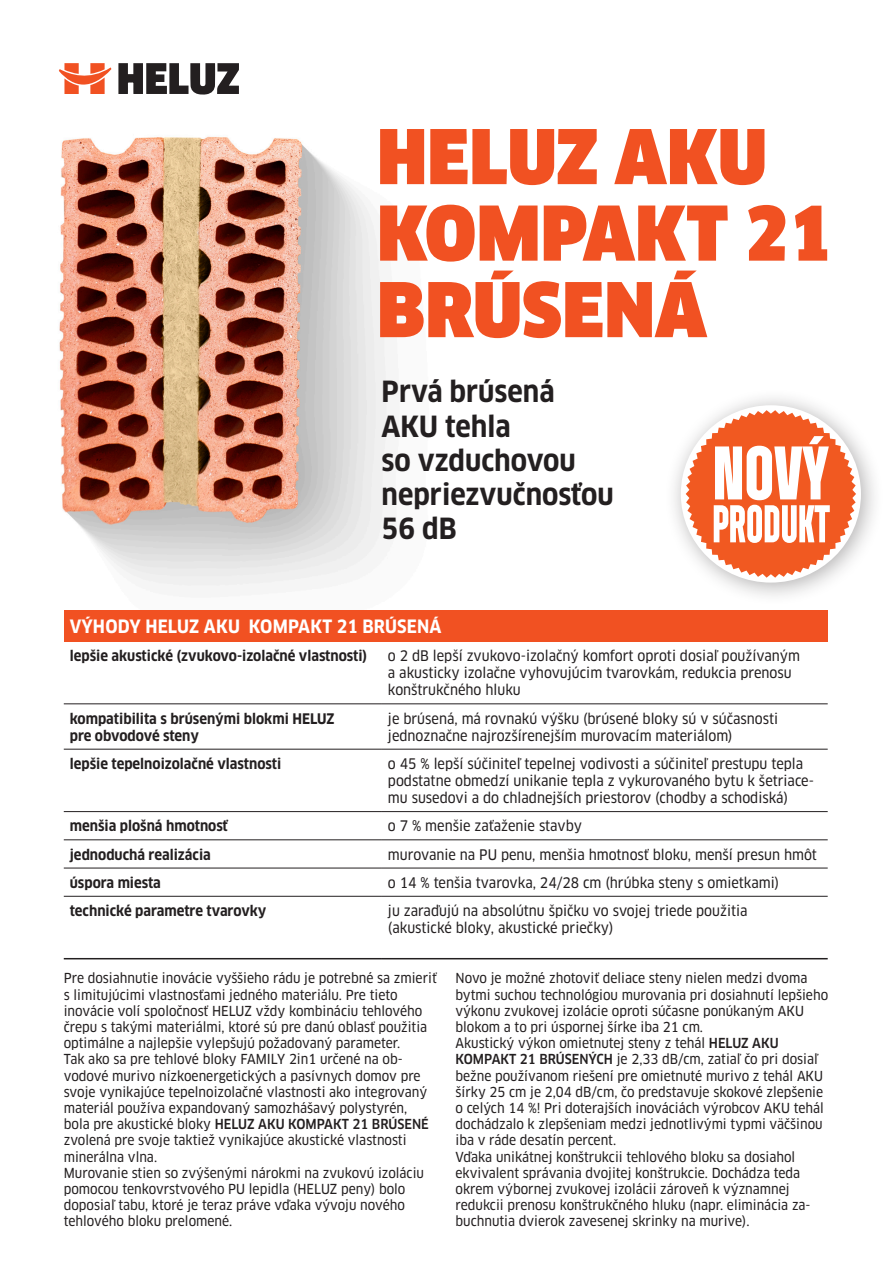
<style>
.page{position:relative;width:893px;height:1263px;background:#fff}
.page>*{position:absolute;margin:0;border:0;box-sizing:border-box;transform-origin:0 0}
.t1{font:73.5px/76.5px "Clan Pro Narr Ultra";letter-spacing:.01em;color:#f15122}
.t2{font:700 28.5px/34.2px "Clan Pro Narr";color:#231f20}
.t3{font:700 18px "Clan Pro Narr";letter-spacing:.01em;color:#fff}
.t4{font:14.25px/17.1px "Clan Pro Narr News";color:#231f20}
.t5{font:700 14.25px "Clan Pro Narr";color:#231f20}
.t6{font:13.5px/16.2px "Clan Pro Narr News";color:#231f20}
.s1{font-family:"Clan Pro Narr";font-weight:500}
</style>
<div class="page">
<svg style="left:118px;top:63px;width:121px;height:32px"></svg>
<svg style="left:59px;top:63px;width:52px;height:31px"></svg>
<img style="left:59px;top:136px;width:428px;height:506px">
<div style="left:64px;top:610px;width:764px;height:31px;background:#f15122"></div>
<hr style="left:64px;top:703px;width:318px;height:1px;background:#231f20">
<hr style="left:382px;top:703px;width:446px;height:1px;background:#231f20">
<hr style="left:64px;top:749px;width:318px;height:1px;background:#231f20">
<hr style="left:382px;top:749px;width:446px;height:1px;background:#231f20">
<hr style="left:64px;top:811px;width:318px;height:1px;background:#231f20">
<hr style="left:382px;top:811px;width:446px;height:1px;background:#231f20">
<hr style="left:64px;top:839px;width:318px;height:1px;background:#231f20">
<hr style="left:382px;top:839px;width:446px;height:1px;background:#231f20">
<hr style="left:64px;top:868px;width:318px;height:1px;background:#231f20">
<hr style="left:382px;top:868px;width:446px;height:1px;background:#231f20">
<hr style="left:64px;top:896px;width:318px;height:1px;background:#231f20">
<hr style="left:382px;top:896px;width:446px;height:1px;background:#231f20">
<hr style="left:64px;top:958px;width:318px;height:1px;background:#231f20">
<hr style="left:382px;top:958px;width:446px;height:1px;background:#231f20">
<div style="left:664px;top:389px;width:220px;height:217px;background:#231f20;opacity:.35"></div>
<div style="left:681px;top:405px;width:180px;height:178px;background:#fff;border-radius:50%"></div>
<svg style="left:686px;top:410px;width:170px;height:168px"></svg>
<p class="t1" style="left:377px;top:120px;width:456px">HELUZ AKU<br>KOMPAKT 21<br>BRÚSENÁ</p>
<p class="t2" style="left:382px;top:375px;width:175px">Prvá brúsená</p>
<p class="t2" style="left:382px;top:409px;width:130px">AKU tehla</p>
<p class="t2" style="left:382px;top:443px;width:234px">so vzduchovou nepriezvučnosťou</p>
<p class="t2" style="left:382px;top:512px;width:77px">56 dB</p>
<p class="t3" style="left:70px;top:616px;width:373px">VÝHODY HELUZ AKU KOMPAKT 21 BRÚSENÁ</p>
<p class="t5" style="left:70px;top:648px;width:299px">lepšie akustické (zvukovo-izolačné vlastnosti)</p>
<p class="t4" style="left:388px;top:647px;width:414px">o 2 dB lepší zvukovo-izolačný komfort oproti dosiaľ používaným a akusticky izolačne vyhovujúcim tvarovkám, redukcia prenosu konštrukčného hluku</p>
<p class="t5" style="left:70px;top:710px;width:266px">kompatibilita s brúsenými blokmi HELUZ</p>
<p class="t5" style="left:70px;top:727px;width:131px">pre obvodové steny</p>
<p class="t4" style="left:388px;top:710px;width:392px">je brúsená, má rovnakú výšku (brúsené bloky sú v súčasnosti jednoznačne najrozšírenejším murovacím materiálom)</p>
<p class="t5" style="left:70px;top:755px;width:213px">lepšie tepelnoizolačné vlastnosti</p>
<p class="t4" style="left:388px;top:755px;width:427px">o 45 % lepší súčiniteľ tepelnej vodivosti a súčiniteľ prestupu tepla podstatne obmedzí unikanie tepla z vykurovaného bytu k šetriace&shy;mu susedovi a do chladnejších priestorov (chodby a schodiská)</p>
<p class="t5" style="left:70px;top:818px;width:160px">menšia plošná hmotnosť</p>
<p class="t4" style="left:388px;top:817px;width:195px">o 7 % menšie zaťaženie stavby</p>
<p class="t5" style="left:70px;top:846px;width:143px">jednoduchá realizácia</p>
<p class="t4" style="left:388px;top:846px;width:431px">murovanie na PU penu, menšia hmotnosť bloku, menší presun hmôt</p>
<p class="t5" style="left:70px;top:874px;width:93px">úspora miesta</p>
<p class="t4" style="left:388px;top:874px;width:393px">o 14 % tenšia tvarovka, 24/28 cm (hrúbka steny s omietkami)</p>
<p class="t5" style="left:70px;top:902px;width:198px">technické parametre tvarovky</p>
<p class="t4" style="left:388px;top:902px;width:361px">ju zaraďujú na absolútnu špičku vo svojej triede použitia</p>
<p class="t4" style="left:388px;top:919px;width:227px">(akustické bloky, akustické priečky)</p>
<p class="t6" style="left:64px;top:970px;width:375px">Pre dosiahnutie inovácie vyššieho rádu je potrebné sa zmieriť</p>
<p class="t6" style="left:64px;top:986px;width:365px">s limitujúcimi vlastnosťami jedného materiálu. Pre tieto inovácie volí spoločnosť HELUZ vždy kombináciu tehlového črepu s takými materiálmi, ktoré sú pre danú oblasť použitia optimálne a najlepšie vylepšujú požadovaný parameter.</p>
<p class="t6" style="left:64px;top:1051px;width:366px">Tak ako sa pre tehlové bloky FAMILY 2in1 určené na ob&shy;vodové murivo nízkoenergetických a pasívnych domov pre svoje vynikajúce tepelnoizolačné vlastnosti ako integrovaný materiál používa expandovaný samozhášavý polystyrén, bola pre akustické bloky <span class="s1">HELUZ AKU KOMPAKT 21 BRÚSENÉ </span>zvolená pre svoje taktiež vynikajúce akustické vlastnosti minerálna vlna.</p>
<p class="t6" style="left:64px;top:1165px;width:362px">Murovanie stien so zvýšenými nárokmi na zvukovú izoláciu pomocou tenkovrstvového PU lepidla (HELUZ peny) bolo doposiaľ tabu, ktoré je teraz práve vďaka vývoju nového tehlového bloku prelomené.</p>
<p class="t6" style="left:455px;top:970px;width:374px">Novo je možné zhotoviť deliace steny nielen medzi dvoma bytmi suchou technológiou murovania pri dosiahnutí lepšieho výkonu zvukovej izolácie oproti súčasne ponúkaným AKU blokom a to pri úspornej šírke iba 21 cm.</p>
<p class="t6" style="left:455px;top:1035px;width:370px">Akustický výkon omietnutej steny z tehál <span class="s1">HELUZ AKU KOMPAKT 21 BRÚSENÝCH</span> je 2,33 dB/cm, zatiaľ čo pri dosiaľ bežne používanom riešení pre omietnuté murivo z tehál AKU šírky 25 cm je 2,04 dB/cm, čo predstavuje skokové zlepšenie o celých 14 %! Pri doterajších inováciách výrobcov AKU tehál dochádzalo k zlepšeniam medzi jednotlivými typmi väčšinou iba v ráde desatín percent.</p>
<p class="t6" style="left:455px;top:1148px;width:357px">Vďaka unikátnej konštrukcii tehlového bloku sa dosiahol ekvivalent správania dvojitej konštrukcie. Dochádza teda okrem výbornej zvukovej izolácii zároveň k významnej redukcii prenosu konštrukčného hluku (napr. eliminácia za&shy;buchnutia dvierok zavesenej skrinky na murive).</p>
</div>
